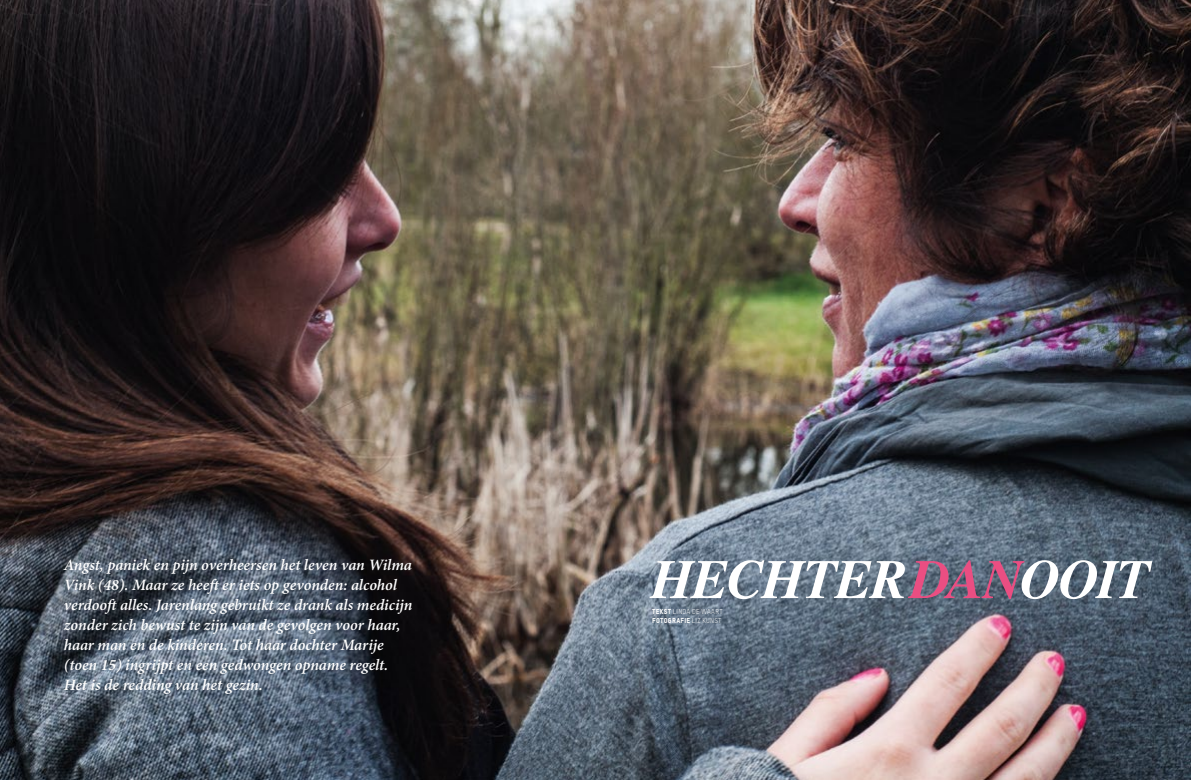
<style>
.page{position:relative;width:1191px;height:780px;background:#fff}
.page>*{position:absolute;margin:0;border:0;box-sizing:border-box;transform-origin:0 0}
.t1{font:italic 700 55.2px "Times";letter-spacing:-.035em;color:#fff}
.t2{font:italic 600 15.9px/20px "Minion Pro";letter-spacing:-.005em;color:#fff}
.t3{font:7px "TSTAR Headline";letter-spacing:.035em;color:#fff}
.t4{font:7px "TSTAR";letter-spacing:.03em;color:#fff}
.s1{color:#ea4e82}
.s2{font-family:"TSTAR Headline"}
.s3{font-family:"TSTAR"}
</style>
<div class="page">
<img style="left:0;top:0;width:1191px;height:780px">
<p class="t2" style="left:64px;top:555px;width:350px">Angst, paniek en pijn overheersen het leven van Wilma Vink (48). Maar ze heeft er iets op gevonden: alcohol verdooft alles. Jarenlang gebruikt ze drank als medicijn zonder zich bewust te zijn van de gevolgen voor haar, haar man en de kinderen. Tot haar dochter Marije (toen 15) ingrijpt en een gedwongen opname regelt.<br>Het is de redding van het gezin.</p>
<h1 class="t1" style="left:651px;top:527px;width:501px">HECHTER <span class="s1">DAN</span>OOIT</h1>
<p class="t4" style="left:652px;top:607px;width:72px"><span class="s2">TEKST</span> LINDA DE WAART</p>
<p class="t3" style="left:652px;top:616px;width:71px">FOTOGRAFIE <span class="s3">LIZ KUNST</span></p>
</div>
